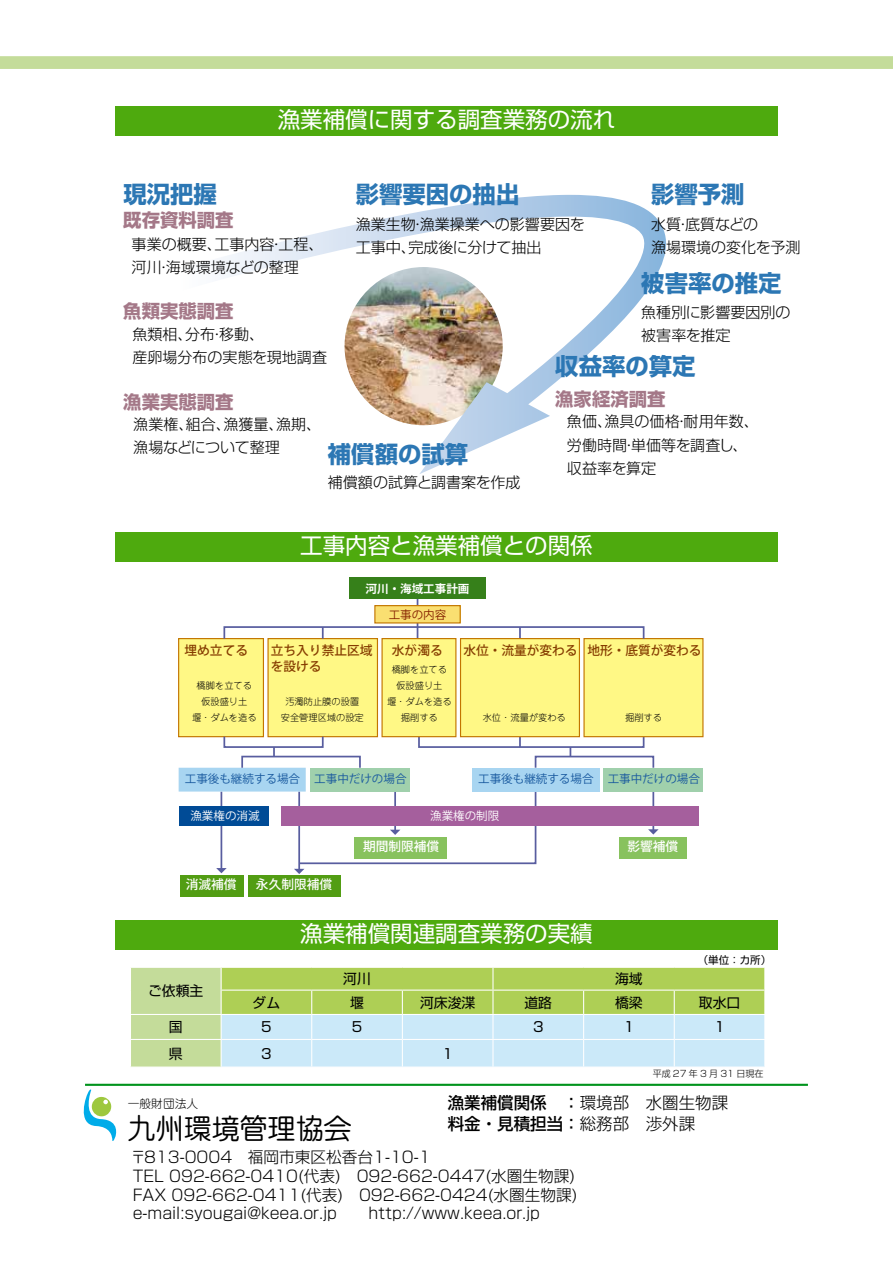
<style>
.page{position:relative;width:893px;height:1263px;background:#fff}
.page>*{position:absolute;margin:0;border:0;box-sizing:border-box;transform-origin:0 0}
.t1{font:28.05px "Jun 201 Pro";color:#000}
.t2{font:700 23.4px "Shin Go Pro";color:#2c77b4}
.t3{font:22.5px "Shin Go Pro";color:#fff}
.t4{font:700 18.3px "Shin Go Pr 6 N";color:#a47888}
.t5{font:500 16.5px/21px "Shin Go Pro";color:#000}
.t6{font:300 15.6px/18.8px "Shin Go Pro";color:#000}
.t7{font:300 15px/23.4px "Shin Go Pr 6 N";color:#000}
.t8{font:300 15px/23.4px "Shin Go Pr 6 N";letter-spacing:-.02em;color:#000}
.t9{font:13.8px "Shin Go Pro";color:#000}
.t10{font:500 12.75px "Koz Go Pro";color:#863d01}
.t11{font:500 12.75px "Koz Go Pro";color:#fff}
.t12{font:300 11.7px "Jun 101 Pro";color:#000}
.t13{font:11.55px "Koz Go Pro";color:#17589e}
.t14{font:11.55px "Koz Go Pro";color:#fff}
.t15{font:700 11.55px "Koz Go Pro";color:#fff}
.t16{font:11.55px "Koz Go Pro";color:#842000}
.t17{font:10.5px "Shin Go Pro";color:#000}
.t18{font:300 9.3px/16.2px "Jun 101 Pro";color:#000;text-align:center}
.t19{font:300 9px "Shin Go Pro";color:#000}
.s1{font-weight:300}
</style>
<div class="page">
<div style="left:0;top:56px;width:893px;height:13px;background:#c4dc9a"></div>
<hr style="left:85px;top:1084px;width:723px;height:2px;background:#00931c">
<div style="left:115px;top:106px;width:663px;height:30px;background:#4eaa0e"></div>
<div style="left:115px;top:532px;width:663px;height:30px;background:#4eaa0e"></div>
<div style="left:115px;top:920px;width:663px;height:29px;background:#4eaa0e"></div>
<svg style="left:131px;top:967px;width:634px;height:99px;background:#c1deac"></svg>
<hr style="left:417px;top:599px;width:1px;height:40px;background:#585d9f">
<svg style="left:519px;top:629px;width:2px;height:7px"></svg>
<div style="left:418px;top:736px;width:226px;height:12px;border:2px solid #585d9f"></div>
<svg style="left:519px;top:737px;width:2px;height:10px"></svg>
<div style="left:535px;top:756px;width:119px;height:12px;border:2px solid #585d9f"></div>
<hr style="left:652px;top:780px;width:2px;height:50px;background:#585d9f">
<svg style="left:648px;top:829px;width:11px;height:5px"></svg>
<div style="left:349px;top:578px;width:137px;height:21px;background:#36801a"></div>
<svg style="left:179px;top:768px;width:358px;height:106px"></svg>
<div style="left:310px;top:768px;width:100px;height:23px;background:#a0d0ac"></div>
<div style="left:472px;top:768px;width:127px;height:23px;background:#a8d5f1"></div>
<div style="left:604px;top:768px;width:99px;height:23px;background:#a0d0ac"></div>
<div style="left:180px;top:807px;width:89px;height:19px;background:#004b96"></div>
<div style="left:375px;top:606px;width:85px;height:17px;background:#fadf71"></div>
<div style="left:374px;top:605px;width:87px;height:18px;border:1px solid #c27500"></div>
<div style="left:179px;top:639px;width:84px;height:98px;background:#fff885"></div>
<div style="left:178px;top:638px;width:86px;height:99px;border:1px solid #c27500"></div>
<div style="left:268px;top:639px;width:109px;height:98px;background:#fff885"></div>
<div style="left:267px;top:638px;width:111px;height:99px;border:1px solid #c27500"></div>
<div style="left:382px;top:639px;width:74px;height:98px;background:#fff885"></div>
<div style="left:381px;top:638px;width:75px;height:99px;border:1px solid #c27500"></div>
<div style="left:460px;top:639px;width:119px;height:98px;background:#fff885"></div>
<div style="left:460px;top:638px;width:120px;height:99px;border:1px solid #c27500"></div>
<div style="left:584px;top:639px;width:119px;height:98px;background:#fff885"></div>
<div style="left:583px;top:638px;width:120px;height:99px;border:1px solid #c27500"></div>
<div style="left:180px;top:875px;width:63px;height:21px;background:#529d13"></div>
<div style="left:248px;top:875px;width:92px;height:21px;background:#529d13"></div>
<div style="left:354px;top:837px;width:92px;height:21px;background:#88c25e"></div>
<div style="left:619px;top:837px;width:68px;height:21px;background:#88c25e"></div>
<div style="left:241px;top:756px;width:120px;height:12px;border:2px solid #585d9f"></div>
<svg style="left:273px;top:748px;width:2px;height:8px"></svg>
<div style="left:282px;top:807px;width:417px;height:19px;background:#a55f9d"></div>
<div style="left:223px;top:626px;width:421px;height:13px;border:2px solid #585d9f"></div>
<svg style="left:322px;top:627px;width:2px;height:12px"></svg>
<div style="left:223px;top:736px;width:101px;height:12px;border:2px solid #585d9f"></div>
<svg style="left:223px;top:195px;width:443px;height:279px"></svg>
<svg style="left:83px;top:1089px;width:34px;height:52px"></svg>
<h2 class="t2" style="left:123px;top:176px;width:95px">現況把握</h2>
<h3 class="t3" style="left:278px;top:101px;width:339px">漁業補償に関する調査業務の流れ</h3>
<h2 class="t2" style="left:356px;top:176px;width:165px">影響要因の抽出</h2>
<p class="t4" style="left:123px;top:205px;width:112px">既存資料調査</p>
<p class="t7" style="left:214px;top:231px;width:111px">工事内容工程、</p>
<p class="t7" style="left:132px;top:231px;width:169px">事業の概要、<br>河川海域環境などの整理</p>
<p class="t7" style="left:269px;top:231px;width:17px">・</p>
<p class="t7" style="left:156px;top:254px;width:17px">・</p>
<p class="t7" style="left:356px;top:211px;width:230px">漁業生物漁業操業への影響要因を</p>
<p class="t8" style="left:408px;top:211px;width:135px">・<br>完成後に分けて抽出</p>
<p class="t7" style="left:356px;top:235px;width:62px">工事中、</p>
<h2 class="t2" style="left:651px;top:176px;width:95px">影響予測</h2>
<p class="t7" style="left:651px;top:211px;width:109px">水質底質などの</p>
<p class="t7" style="left:651px;top:211px;width:151px;text-indent:25px">・<br>漁場環境の変化を予測</p>
<h2 class="t2" style="left:641px;top:265px;width:142px">被害率の推定</h2>
<p class="t4" style="left:123px;top:296px;width:112px">魚類実態調査</p>
<p class="t7" style="left:185px;top:321px;width:81px">分布移動、</p>
<p class="t7" style="left:132px;top:321px;width:196px">魚類相、<br>産卵場分布の実態を現地調査</p>
<p class="t4" style="left:123px;top:387px;width:112px">漁業実態調査</p>
<p class="t7" style="left:276px;top:411px;width:47px">漁期、</p>
<p class="t7" style="left:210px;top:321px;width:17px">・</p>
<p class="t7" style="left:133px;top:411px;width:148px">漁業権、<br>漁場などについて整理</p>
<p class="t7" style="left:186px;top:411px;width:47px">組合、</p>
<p class="t7" style="left:223px;top:411px;width:62px">漁獲量、</p>
<h2 class="t2" style="left:328px;top:436px;width:142px">補償額の試算</h2>
<p class="t7" style="left:328px;top:469px;width:194px">補償額の試算と調書案を作成</p>
<p class="t7" style="left:641px;top:299px;width:151px">魚種別に影響要因別の被害率を推定</p>
<h2 class="t2" style="left:555px;top:348px;width:142px">収益率の算定</h2>
<p class="t4" style="left:555px;top:385px;width:112px">漁家経済調査</p>
<p class="t7" style="left:605px;top:409px;width:156px">漁具の価格耐用年数、</p>
<p class="t7" style="left:567px;top:409px;width:182px">魚価、<br>労働時間単価等を調査し、</p>
<p class="t7" style="left:674px;top:409px;width:17px">・</p>
<p class="t7" style="left:567px;top:432px;width:91px;text-indent:55px">・<br>収益率を算定</p>
<p class="t10" style="left:185px;top:642px;width:65px">埋め立てる</p>
<p class="t18" style="left:192px;top:676px;width:66px">橋脚を立てる仮設盛り土<br>堰・ダムを造る</p>
<h3 class="t3" style="left:300px;top:527px;width:294px">工事内容と漁業補償との関係</h3>
<p class="t15" style="left:366px;top:581px;width:105px">河川・海域工事計画</p>
<p class="t16" style="left:389px;top:607px;width:59px">工事の内容</p>
<p class="t10" style="left:271px;top:642px;width:103px">立ち入り禁止区域</p>
<p class="t10" style="left:463px;top:642px;width:116px">水位・流量が変わる</p>
<p class="t10" style="left:392px;top:642px;width:52px">水が濁る</p>
<p class="t10" style="left:271px;top:658px;width:52px">を設ける</p>
<p class="t18" style="left:281px;top:692px;width:85px">汚濁防止膜の設置安全管理区域の設定</p>
<p class="t18" style="left:387px;top:660px;width:66px">橋脚を立てる仮設盛り土<br>堰・ダムを造る掘削する</p>
<p class="t18" style="left:483px;top:709px;width:85px">水位・流量が変わる</p>
<p class="t10" style="left:587px;top:642px;width:116px">地形・底質が変わる</p>
<p class="t18" style="left:625px;top:709px;width:38px">掘削する</p>
<p class="t13" style="left:185px;top:771px;width:117px">工事後も継続する場合</p>
<p class="t14" style="left:190px;top:809px;width:71px">漁業権の消滅</p>
<p class="t13" style="left:314px;top:771px;width:94px">工事中だけの場合</p>
<p class="t13" style="left:478px;top:771px;width:117px">工事後も継続する場合</p>
<p class="t14" style="left:430px;top:809px;width:71px">漁業権の制限</p>
<p class="t11" style="left:363px;top:838px;width:78px">期間制限補償</p>
<p class="t11" style="left:186px;top:876px;width:52px">消滅補償</p>
<p class="t11" style="left:256px;top:876px;width:78px">永久制限補償</p>
<h3 class="t3" style="left:300px;top:915px;width:294px">漁業補償関連調査業務の実績</h3>
<p class="t9" style="left:148px;top:979px;width:57px">ご依頼主</p>
<p class="t9" style="left:253px;top:991px;width:29px">ダム</p>
<p class="t9" style="left:343px;top:967px;width:29px">河川</p>
<p class="t9" style="left:350px;top:991px;width:15px">堰</p>
<p class="t9" style="left:420px;top:991px;width:57px">河床浚渫</p>
<p class="t9" style="left:524px;top:991px;width:29px">道路</p>
<p class="t9" style="left:169px;top:1016px;width:15px">国</p>
<p class="t9" style="left:261px;top:1016px;width:12px">5</p>
<p class="t9" style="left:352px;top:1016px;width:12px">5</p>
<p class="t9" style="left:533px;top:1016px;width:12px">3</p>
<p class="t9" style="left:169px;top:1042px;width:15px">県</p>
<p class="t9" style="left:260px;top:1042px;width:15px">３</p>
<p class="t9" style="left:442px;top:1042px;width:12px">1</p>
<p class="t13" style="left:608px;top:771px;width:94px">工事中だけの場合</p>
<p class="t11" style="left:627px;top:838px;width:52px">影響補償</p>
<p class="t9" style="left:615px;top:967px;width:29px">海域</p>
<p class="t9" style="left:615px;top:991px;width:29px">橋梁</p>
<p class="t9" style="left:624px;top:1016px;width:12px">1</p>
<p class="t17" style="left:698px;top:952px;width:75px">（単位：カ所(</p>
<p class="t9" style="left:699px;top:991px;width:43px">取水口</p>
<p class="t9" style="left:714px;top:1016px;width:12px">1</p>
<p class="t19" style="left:653px;top:1066px;width:112px">平成 27 年 3 月 31 日現在</p>
<p class="t12" style="left:128px;top:1094px;width:72px">一般財団法人</p>
<h1 class="t1" style="left:128px;top:1106px;width:226px">九州環境管理協会</h1>
<p class="t5" style="left:448px;top:1090px;width:282px">漁業補償関係　：<span class="s1">環境部　水圏生物課</span>料金・見積担当：<span class="s1">総務部　渉外課</span></p>
<p class="t6" style="left:357px;top:1146px;width:220px;text-indent:-226px">〒813-0004　福岡市東区松香台1-10-1<br>092-662-0447(水圏生物課(</p>
<p class="t6" style="left:133px;top:1164px;width:210px">TEL 092-662-0410(代表)</p>
<p class="t6" style="left:133px;top:1183px;width:409px">FAX 092-662-0411(代表)<br>e-mail:syougai@keea.or j p. 　　http://www.keea.or j p.</p>
<p class="t6" style="left:359px;top:1183px;width:220px">092-662-0424(水圏生物課(</p>
</div>
